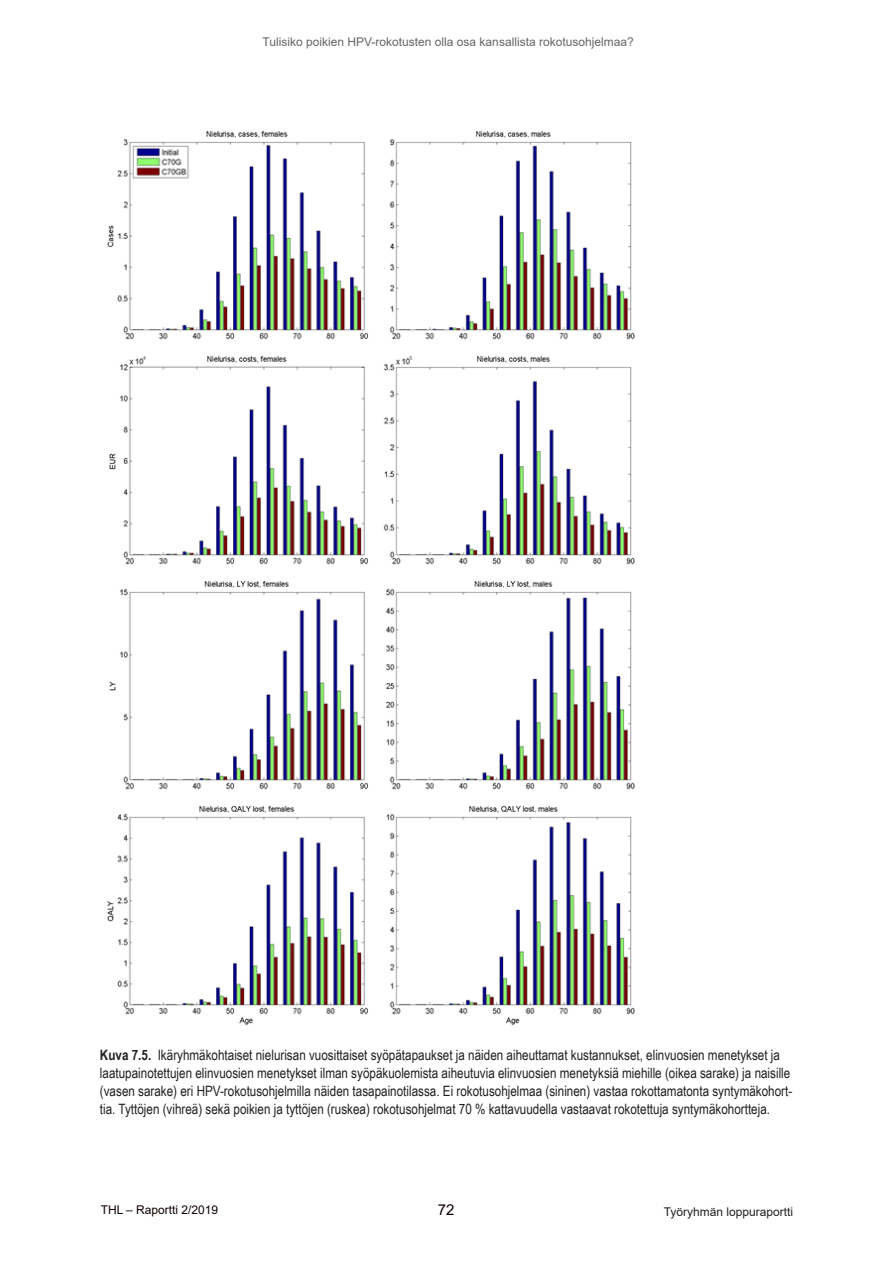
<style>
.page{position:relative;width:893px;height:1263px;background:#fff}
.page>*{position:absolute;margin:0;border:0;box-sizing:border-box;transform-origin:0 0}
.t1{font:15px "Arial";color:#100000}
.Kuvan_taulukon_nimi{font:14.25px/18px "Arial Narrow";color:#231f20}
.t2{font:12px "Arial";color:#666}
.t3{font:12px "Arial";color:#231f20}
.t4{font:12px "Arial";color:#100000}
.s1{font-weight:700}
</style>
<div class="page">
<img style="left:107px;top:131px;width:528px;height:894px">
<p class="t2" style="left:263px;top:33px;width:373px">Tulisiko poikien HPV-rokotusten olla osa kansallista rokotusohjelmaa?</p>
<p class="Kuvan_taulukon_nimi" style="left:100px;top:1045px;width:694px"><span class="s1">Kuva 7.5.</span> Ikäryhmäkohtaiset nielurisan vuosittaiset syöpätapaukset ja näiden aiheuttamat kustannukset, elinvuosien menetykset ja laatupainotettujen elinvuosien menetykset ilman syöpäkuolemista aiheutuvia elinvuosien menetyksiä miehille (oikea sarake) ja naisille (vasen sarake) eri HPV-rokotusohjelmilla näiden tasapainotilassa. Ei rokotusohjelmaa (sininen) vastaa rokottamatonta syntymäkohort&shy;tia. Tyttöjen (vihreä) sekä poikien ja tyttöjen (ruskea) rokotusohjelmat 70 % kattavuudella vastaavat rokotettuja syntymäkohortteja.</p>
<p class="t4" style="left:101px;top:1201px;width:119px">THL – Raportti 2/2019</p>
<p class="t1" style="left:438px;top:1200px;width:18px">72</p>
<p class="t3" style="left:664px;top:1203px;width:131px">Työryhmän loppuraportti</p>
</div>
